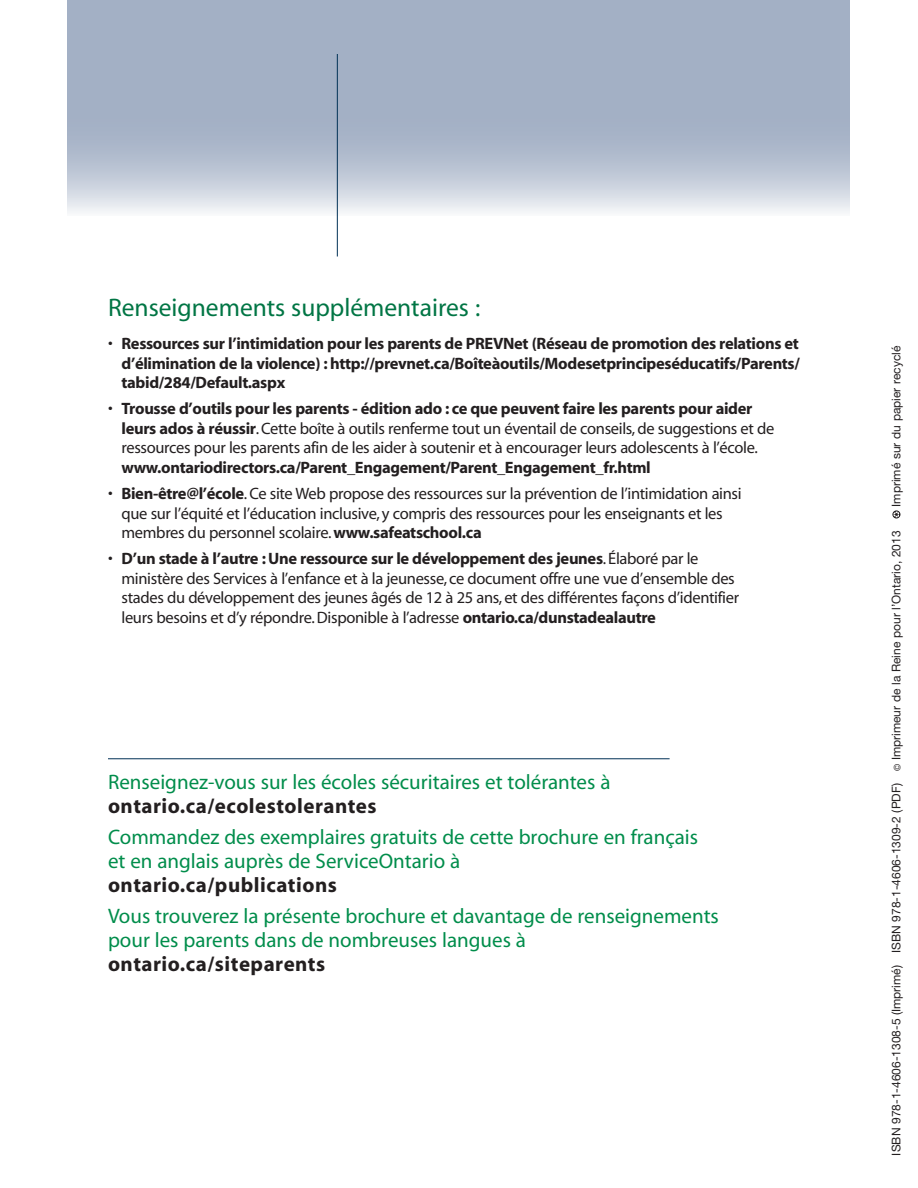
<style>
.page{position:relative;width:918px;height:1188px;background:#fff}
.page>*{position:absolute;margin:0;border:0;box-sizing:border-box;transform-origin:0 0}
.t1{font:25.5px "Myriad";color:#007544}
.CTA_Head{font:21px/24px "Myriad";color:#018d4b}
.CTA_WEB_info{font:700 21px "Myriad";letter-spacing:.025em;color:#231f20}
.t2{font:700 16.5px/19.5px "Myriad";letter-spacing:-.02em;color:#231f20;text-align:justify}
.t3{font:16.5px/19.5px "Myriad";letter-spacing:-.02em;color:#231f20}
.t4{font:12px "Helvetica Neue";color:#231f20}
.s1{font-weight:400}
.s2{font-weight:700}
.s3{font-size:9px}
</style>
<div class="page">
<svg style="left:68px;top:0;width:782px;height:216px;fill:#a3b0c5"></svg>
<hr style="left:337px;top:54px;width:1px;height:202px;background:#003055">
<hr style="left:108px;top:758px;width:562px;height:1px;background:#003055">
<svg style="left:892px;top:510px;width:8px;height:9px"></svg>
<h2 class="t1" style="left:108px;top:295px;width:374px">Renseignements supplémentaires :</h2>
<p class="t2" style="left:122px;top:334px;width:680px;text-indent:-14px"><span class="s1">•</span> Ressources sur l’intimidation pour les parents de PREVNet (Réseau de promotion des relations et d’élimination de la violence) : http://prevnet.ca/Boîteàoutils/Modesetprincipeséducatifs/Parents/ tabid/284/Default.aspx</p>
<p class="t2" style="left:122px;top:400px;width:654px;text-align:left;text-indent:-14px"><span class="s1">•</span> Trousse d’outils pour les parents - édition ado : ce que peuvent faire les parents pour aider leurs ados à réussir<span class="s1">. Cette boîte à outils renferme tout un éventail de conseils, de suggestions et de ressources pour les parents afin de les aider à soutenir et à encourager leurs adolescents à l’école. </span>www.ontariodirectors.ca/Parent_Engagement/Parent_Engagement_fr.html</p>
<p class="t3" style="left:122px;top:485px;width:622px;text-indent:-14px">• <span class="s2">Bien-être@l’école</span>. Ce site Web propose des ressources sur la prévention de l’intimidation ainsi que sur l’équité et l’éducation inclusive, y compris des ressources pour les enseignants et les membres du personnel scolaire. <span class="s2">www.safeatschool.ca</span></p>
<p class="t3" style="left:122px;top:550px;width:619px;text-indent:-14px">• <span class="s2">D’un stade à l’autre : Une ressource sur le développement des jeunes</span>. Élaboré par le ministère des Services à l’enfance et à la jeunesse, ce document offre une vue d’ensemble des stades du développement des jeunes âgés de 12 à 25 ans, et des différentes façons d’identifier leurs besoins et d’y répondre. Disponible à l’adresse <span class="s2">ontario.ca/dunstadealautre</span></p>
<p class="CTA_Head" style="left:108px;top:771px;width:504px">Renseignez-vous sur les écoles sécuritaires et tolérantes à</p>
<p class="CTA_WEB_info" style="left:108px;top:795px;width:270px">ontario.ca/ecolestolerantes</p>
<p class="CTA_Head" style="left:108px;top:826px;width:592px">Commandez des exemplaires gratuits de cette brochure en français et en anglais auprès de ServiceOntario à</p>
<p class="CTA_WEB_info" style="left:108px;top:874px;width:231px">ontario.ca/publications</p>
<p class="CTA_Head" style="left:108px;top:905px;width:612px">Vous trouverez la présente brochure et davantage de renseignements pour les parents dans de nombreuses langues à</p>
<p class="CTA_WEB_info" style="left:108px;top:953px;width:219px">ontario.ca/siteparents</p>
<p class="t4" style="left:889px;top:507px;width:162px;rotate:-90deg">Imprimé sur du papier recyclé</p>
<p class="t4" style="left:889px;top:1156px;width:627px;rotate:-90deg">ISBN 978-1-4606-1308-5 (Imprimé) ISBN 978-1-4606-1309-2 (PDF) <span class="s3">©</span> Imprimeur de la Reine pour l’Ontario, 2013</p>
</div>
